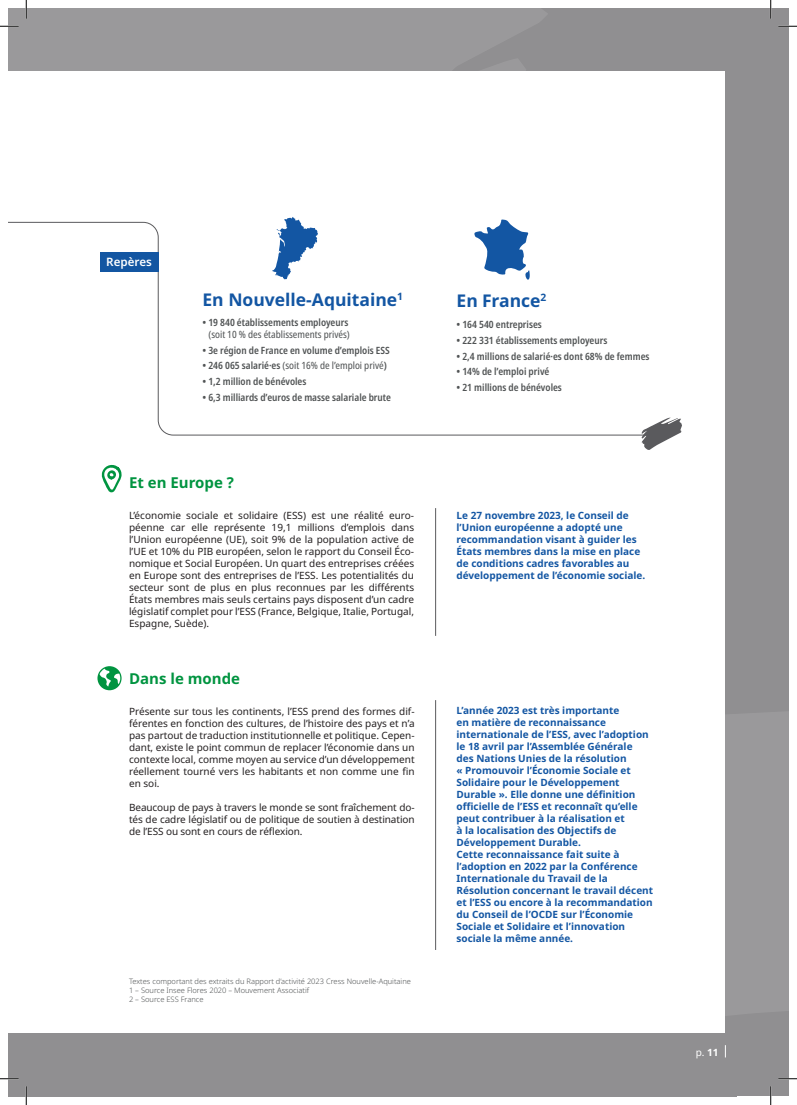
<style>
.page{position:relative;width:797px;height:1105px;background:#fff}
.page>*{position:absolute;margin:0;border:0;box-sizing:border-box;transform-origin:0 0}
.t1{font:700 17.5px "Noto Sans";color:#1356a3}
.t2{font:700 15px "Noto Sans";color:#009440}
.t3{font:600 11.62px "Noto Sans";color:#fff}
.t4{font:10px/12px "Noto Sans";color:#231f20;text-align:justify}
.t5{font:700 10px/12px "Noto Sans";color:#1356a3}
.t6{font:600 condensed 10px "Noto Sans";color:#505354}
.t7{font:condensed 10px "Noto Sans";color:#505354}
.t8{font:10px "Noto Sans";color:#fff}
.t9{font:300 7.5px/9px "Noto Sans";color:#505354}
.s1{font-weight:600}
.s2{font-weight:700}
</style>
<div class="page">
<div style="left:9px;top:9px;width:728px;height:62px;background:#908f91"></div>
<div style="left:9px;top:1033px;width:728px;height:63px;background:#908f91"></div>
<div style="left:725px;top:9px;width:63px;height:1087px;background:#908f91"></div>
<svg style="left:641px;top:418px;width:41px;height:32px"></svg>
<svg style="left:9px;top:221px;width:653px;height:215px"></svg>
<div style="left:100px;top:252px;width:58px;height:19px;background:#1356a2"></div>
<svg style="left:474px;top:220px;width:56px;height:60px"></svg>
<svg style="left:272px;top:217px;width:46px;height:62px"></svg>
<hr style="left:435px;top:508px;width:1px;height:128px;background:#5a5a5d">
<hr style="left:435px;top:700px;width:1px;height:250px;background:#5a5a5d">
<svg style="left:101px;top:464px;width:21px;height:29px"></svg>
<svg style="left:97px;top:666px;width:25px;height:24px"></svg>
<svg style="left:778px;top:25px;width:19px;height:2px"></svg>
<svg style="left:0;top:1078px;width:19px;height:1px"></svg>
<svg style="left:778px;top:1078px;width:19px;height:1px"></svg>
<svg style="left:0;top:0;width:548px;height:71px"></svg>
<svg style="left:25px;top:1086px;width:2px;height:19px"></svg>
<svg style="left:770px;top:0;width:1px;height:19px"></svg>
<svg style="left:770px;top:1086px;width:1px;height:19px"></svg>
<p class="t3" style="left:106px;top:254px;width:47px">Repères</p>
<h1 class="t1" style="left:202px;top:288px;width:202px">En Nouvelle-Aquitaine<sup>1</sup></h1>
<p class="t6" style="left:202px;top:316px;width:147px">• 19 840 établissements employeurs</p>
<p class="t7" style="left:208px;top:328px;width:143px">(soit 10 % des établissements privés)</p>
<p class="t6" style="left:202px;top:343px;width:189px">• 3e région de France en volume d’emplois ESS</p>
<p class="t7" style="left:202px;top:359px;width:186px"><span class="s1">• 246 065 salarié·es</span> (soit 16% de l’emploi privé<span class="s1">)</span></p>
<p class="t6" style="left:202px;top:374px;width:105px">• 1,2 million de bénévoles</p>
<p class="t6" style="left:202px;top:390px;width:190px">• 6,3 milliards d’euros de masse salariale brute</p>
<h2 class="t2" style="left:129px;top:472px;width:106px">Et en Europe ?</h2>
<p class="t4" style="left:129px;top:510px;width:286px">L’économie sociale et solidaire (ESS) est une réalité euro&shy;péenne car elle représente 19,1 millions d’emplois dans l’Union européenne (UE), soit 9% de la population active de l’UE et 10% du PIB européen, selon le rapport du Conseil Éco&shy;nomique et Social Européen. Un quart des entreprises créées en Europe sont des entreprises de l’ESS. Les potentialités du secteur sont de plus en plus reconnues par les différents États membres mais seuls certains pays disposent d’un cadre législatif complet pour l’ESS (France, Belgique, Italie, Portugal, Espagne, Suède).</p>
<h2 class="t2" style="left:129px;top:668px;width:112px">Dans le monde</h2>
<p class="t4" style="left:129px;top:706px;width:287px">Présente sur tous les continents, l’ESS prend des formes dif&shy;férentes en fonction des cultures, de l’histoire des pays et n’a pas partout de traduction institutionnelle et politique. Cepen&shy;dant, existe le point commun de replacer l’économie dans un contexte local, comme moyen au service d’un développement réellement tourné vers les habitants et non comme une fin en soi.</p>
<p class="t4" style="left:129px;top:802px;width:287px">Beaucoup de pays à travers le monde se sont fraîchement do&shy;tés de cadre législatif ou de politique de soutien à destination de l’ESS ou sont en cours de réflexion.</p>
<p class="t9" style="left:129px;top:977px;width:283px">Textes comportant des extraits du Rapport d’activité 2023 Cress Nouvelle-Aquitaine<br>1 – Source Insee Flores 2020 – Mouvement Associatif<br>2 – Source ESS France</p>
<h1 class="t1" style="left:456px;top:288px;width:91px">En France<sup>2</sup></h1>
<p class="t6" style="left:456px;top:318px;width:87px">• 164 540 entreprises</p>
<p class="t6" style="left:456px;top:333px;width:152px">• 222 331 établissements employeurs</p>
<p class="t6" style="left:456px;top:349px;width:194px">• 2,4 millions de salarié·es dont 68% de femmes</p>
<p class="t6" style="left:456px;top:364px;width:94px">• 14% de l’emploi privé</p>
<p class="t6" style="left:456px;top:380px;width:107px">• 21 millions de bénévoles</p>
<p class="t5" style="left:456px;top:509px;width:190px">Le 27 novembre 2023, le Conseil de l’Union européenne a adopté une recommandation visant à guider les États membres dans la mise en place de conditions cadres favorables au développement de l’économie sociale.</p>
<p class="t5" style="left:456px;top:704px;width:198px">L’année 2023 est très importante<br>en matière de reconnaissance internationale de l’ESS, avec l’adoption le 18 avril par l’Assemblée Générale<br>des Nations Unies de la résolution<br>« Promouvoir l’Économie Sociale et Solidaire pour le Développement Durable ». Elle donne une définition officielle de l’ESS et reconnaît qu’elle peut contribuer à la réalisation et<br>à la localisation des Objectifs de Développement Durable.<br>Cette reconnaissance fait suite à l’adoption en 2022 par la Conférence Internationale du Travail de la Résolution concernant le travail décent et l’ESS ou encore à la recommandation du Conseil de l’OCDE sur l’Économie Sociale et Solidaire et l’innovation sociale la même année.</p>
<p class="t8" style="left:695px;top:1045px;width:24px">p. <span class="s2">11</span></p>
</div>
